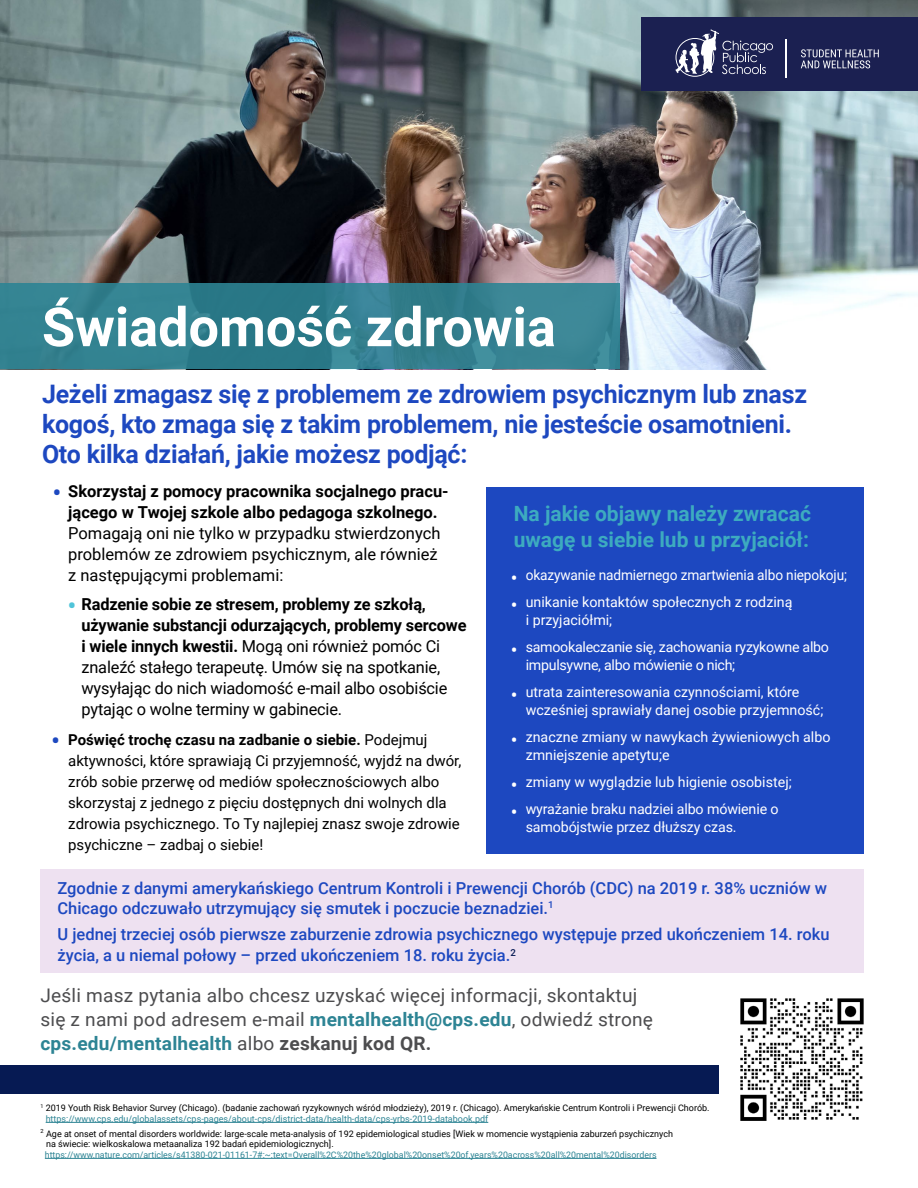
<style>
.page{position:relative;width:918px;height:1188px;background:#fff}
.page>*{position:absolute;margin:0;border:0;box-sizing:border-box;transform-origin:0 0}
.t1{font:700 54px "Roboto";color:#fff}
.t2{font:700 25.5px/30px "Roboto";letter-spacing:-.01em;color:#1d48c0}
.t3{font:700 21px/25.2px "Roboto";color:#3dabbf}
.t4{font:18.75px/24px "Roboto";letter-spacing:.01em;color:#4d4d4f}
.t5{font:16.5px/21px "Roboto";letter-spacing:-.01em;color:#000}
.t6{font:500 16.5px/19.5px "Roboto";color:#1d48c0}
.t7{font:700 16.5px/21px "Roboto";color:#000;text-align:center}
.t8{font:15px/21px "Roboto";color:#000}
.t9{font:14.25px/18px "Roboto";color:#fff}
.t10{font:14.25px/18px "Roboto";letter-spacing:-.02em;color:#fff}
.t11{font:14.25px "Roboto";color:#fff;scale:.96 1}
.t12{font:9px/10.5px "Roboto";color:#000}
.t13{font:9px "Roboto";color:#2d8494}
.s1{font-weight:400;font-size:27px;color:#1d48c0}
.s2{font-size:27px;color:#50c4d9}
.s3{font-weight:700}
.s4{font-size:27px;color:#1d48c0}
.s5{font-size:20.25px}
.s6{font-weight:700;color:#2d8494}
.s7{color:#2d8494}
</style>
<div class="page">
<img style="left:0;top:0;width:918px;height:369px">
<div style="left:0;top:284px;width:620px;height:85px;background:#2d8494"></div>
<div style="left:0;top:1065px;width:718px;height:29px;background:#061a53"></div>
<img style="left:740px;top:998px;width:124px;height:123px">
<div style="left:41px;top:870px;width:823px;height:103px;background:#eee1f1"></div>
<div style="left:487px;top:487px;width:377px;height:367px;background:#1d48c0"></div>
<hr style="left:46px;top:1122px;width:442px;height:1px;background:#2d8494">
<hr style="left:45px;top:1158px;width:612px;height:1px;background:#2d8494">
<div style="left:642px;top:17px;width:276px;height:74px;background:#1b2051"></div>
<hr style="left:785px;top:39px;width:1px;height:38px;background:#fff">
<svg style="left:675px;top:29px;width:98px;height:48px"></svg>
<svg style="left:801px;top:49px;width:78px;height:19px"></svg>
<h1 class="t1" style="left:42px;top:289px;width:515px">Świadomość zdrowia</h1>
<h2 class="t2" style="left:42px;top:378px;width:767px">Jeżeli zmagasz się z problemem ze zdrowiem psychicznym lub znasz kogoś, kto zmaga się z takim problemem, nie jesteście osamotnieni.<br>Oto kilka działań, jakie możesz podjąć:</h2>
<h3 class="t7" style="left:52px;top:480px;width:398px"><span class="s1">•</span> Skorzystaj z pomocy pracownika socjalnego pracu&shy;jącego w Twojej szkole albo pedagoga szkolnego.</h3>
<h3 class="t5" style="left:68px;top:522px;width:374px">Pomagają oni nie tylko w przypadku stwierdzonych problemów ze zdrowiem psychicznym, ale również z następującymi problemami:</h3>
<p class="t5" style="left:82px;top:593px;width:387px;text-indent:-14px"><span class="s2">•</span> <span class="s3">Radzenie sobie ze stresem, problemy ze szkołą, używanie substancji odurzających, problemy sercowe i wiele innych kwestii.</span> Mogą oni również pomóc Ci znaleźć stałego terapeutę. Umów się na spotkanie, wysyłając do nich wiadomość e-mail albo osobiście pytając o wolne terminy w gabinecie.</p>
<p class="t8" style="left:68px;top:729px;width:395px;text-indent:-17px"><span class="s4">•</span> <span class="s3">Poświęć trochę czasu na zadbanie o siebie.</span> Podejmuj aktywności, które sprawiają Ci przyjemność, wyjdź na dwór, zrób sobie przerwę od mediów społecznościowych albo skorzystaj z jednego z pięciu dostępnych dni wolnych dla zdrowia psychicznego. To Ty najlepiej znasz swoje zdrowie psychiczne – zadbaj o siebie!</p>
<h3 class="t3" style="left:514px;top:501px;width:299px">Na jakie objawy należy zwracać uwagę u siebie lub u przyjaciół:</h3>
<h3 class="t11" style="left:511px;top:565px;width:352px"><span class="s5">•</span> okazywanie nadmiernego zmartwienia albo niepokoju;</h3>
<h3 class="t9" style="left:526px;top:593px;width:268px;text-indent:-15px"><span class="s5">•</span> unikanie kontaktów społecznych z rodziną i przyjaciółmi;</h3>
<h3 class="t10" style="left:526px;top:638px;width:305px;text-indent:-15px"><span class="s5">•</span> samookaleczanie się, zachowania ryzykowne albo impulsywne, albo mówienie o nich;</h3>
<h3 class="t9" style="left:526px;top:683px;width:299px;text-indent:-15px"><span class="s5">•</span> utrata zainteresowania czynnościami, które wcześniej sprawiały danej osobie przyjemność;</h3>
<h3 class="t9" style="left:526px;top:728px;width:306px;text-indent:-15px"><span class="s5">•</span> znaczne zmiany w nawykach żywieniowych albo zmniejszenie apetytu;e</h3>
<h3 class="t9" style="left:511px;top:773px;width:283px"><span class="s5">•</span> zmiany w wyglądzie lub higienie osobistej;</h3>
<h3 class="t9" style="left:526px;top:800px;width:254px;text-indent:-15px"><span class="s5">•</span> wyrażanie braku nadziei albo mówienie o samobójstwie przez dłuższy czas.</h3>
<h3 class="t6" style="left:58px;top:878px;width:771px">Zgodnie z danymi amerykańskiego Centrum Kontroli i Prewencji Chorób (CDC) na 2019 r. 38% uczniów w<br>Chicago odczuwało utrzymujący się smutek i poczucie beznadziei.<sup>1</sup></h3>
<h3 class="t6" style="left:58px;top:923px;width:774px;line-height:21px">U jednej trzeciej osób pierwsze zaburzenie zdrowia psychicznego występuje przed ukończeniem 14. roku życia, a u niemal połowy – przed ukończeniem 18. roku życia.<sup>2</sup></h3>
<h3 class="t4" style="left:41px;top:983px;width:614px">Jeśli masz pytania albo chcesz uzyskać więcej informacji, skontaktuj się z nami pod adresem e-mail <span class="s6">mentalhealth@cps.edu</span>, odwiedź stronę <span class="s6">cps.edu/mentalhealth</span> albo <span class="s3">zeskanuj kod QR.</span></h3>
<p class="t12" style="left:46px;top:1102px;width:665px;text-indent:-5px"><sup>1</sup> 2019 Youth Risk Behavior Survey (Chicago). (badanie zachowań ryzykownych wśród młodzieży), 2019 r. (Chicago). Amerykańskie Centrum Kontroli i Prewencji Chorób. <span class="s7">https://www.cps.edu/globalassets/cps-pages/about-cps/district-data/health-data/cps-yrbs-2019-databook.pdf</span></p>
<p class="t12" style="left:46px;top:1128px;width:629px;text-indent:-6px"><sup>2</sup> Age at onset of mental disorders worldwide: large-scale meta-analysis of 192 epidemiological studies [Wiek w momencie wystąpienia zaburzeń psychicznych na świecie: wielkoskalowa metaanaliza 192 badań epidemiologicznych].</p>
<p class="t13" style="left:45px;top:1148px;width:613px">https://www.nature.com/articles/s41380-021-01161-7#:~:text=Overall%2C%20the%20global%20onset%20of,years%20across%20all%20mental%20disorders</p>
</div>
